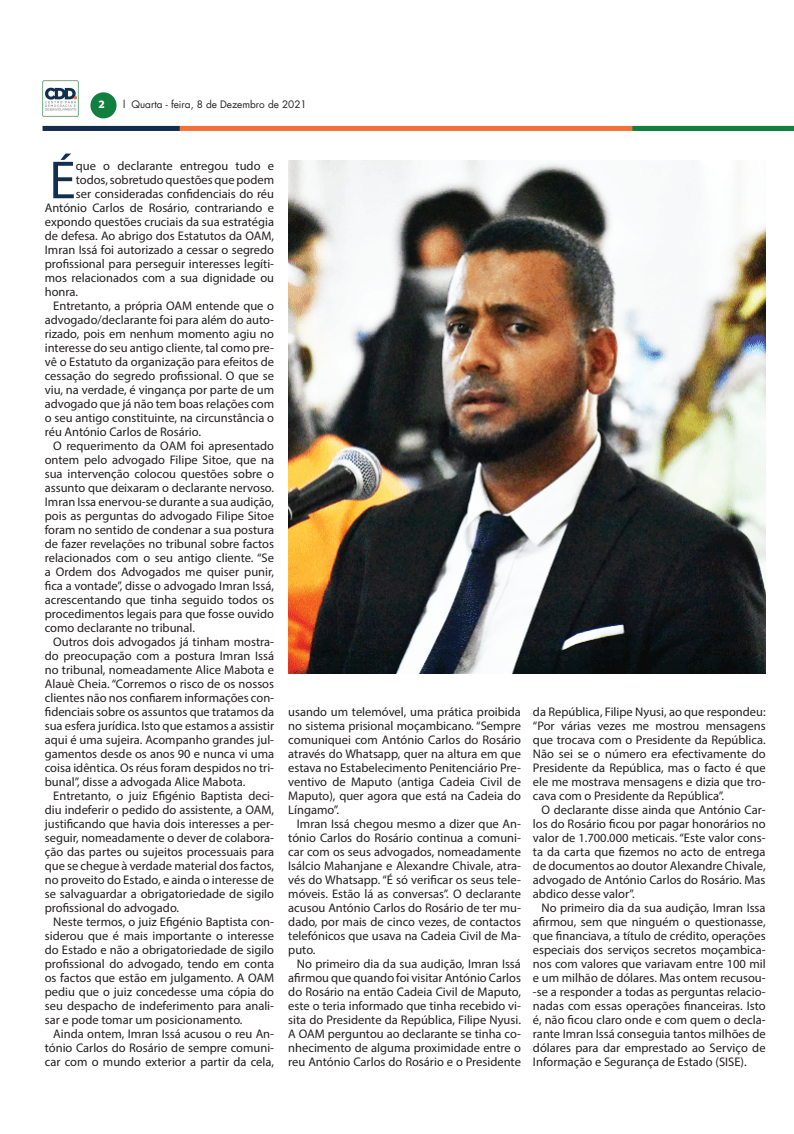
<style>
.page{position:relative;width:794px;height:1134px;background:#fff}
.page>*{position:absolute;margin:0;border:0;box-sizing:border-box;transform-origin:0 0}
.t1{font:54px "Myriad Pro";color:#112f51}
.t2{font:12.5px/14px "Myriad Pro";color:#231f20;text-align:justify}
.t3{font:10px "Futura LT";color:#231f20}
.t4{font:700 10px "Popular";color:#fff}
</style>
<div class="page">
<div style="left:45px;top:126px;width:749px;height:5px;background:#f37138"></div>
<div style="left:632px;top:126px;width:162px;height:5px;background:#107f40"></div>
<div style="left:43px;top:126px;width:137px;height:5px;background:#102e4f"></div>
<div style="left:90px;top:92px;width:27px;height:26px;background:#107f40;border-radius:50%"></div>
<img style="left:43px;top:81px;width:35px;height:35px">
<img style="left:288px;top:161px;width:477px;height:513px">
<p class="t4" style="left:99px;top:98px;width:7px">2</p>
<p class="t3" style="left:123px;top:98px;width:185px">l Quarta - feira, 8 de Dezembro de 2021</p>
<h1 class="t1" style="left:49px;top:147px;width:28px">É</h1>
<p class="t2" style="left:76px;top:159px;width:200px">que o declarante entregou tudo e</p>
<p class="t2" style="left:76px;top:173px;width:200px">todos, sobretudo questões que podem</p>
<p class="t2" style="left:76px;top:187px;width:200px">ser consideradas confidenciais do réu</p>
<p class="t2" style="left:45px;top:201px;width:231px">António Carlos de Rosário, contrariando e</p>
<p class="t2" style="left:45px;top:215px;width:231px">expondo questões cruciais da sua estratégia</p>
<p class="t2" style="left:45px;top:229px;width:231px">de defesa. Ao abrigo dos Estatutos da OAM,</p>
<p class="t2" style="left:45px;top:243px;width:231px">Imran Issá foi autorizado a cessar o segredo</p>
<p class="t2" style="left:45px;top:257px;width:231px">profissional para perseguir interesses legíti-</p>
<p class="t2" style="left:45px;top:271px;width:231px">mos relacionados com a sua dignidade ou</p>
<p class="t2" style="left:45px;top:285px;width:35px">honra.</p>
<p class="t2" style="left:53px;top:299px;width:222px">Entretanto, a própria OAM entende que o</p>
<p class="t2" style="left:45px;top:313px;width:231px">advogado/declarante foi para além do auto-</p>
<p class="t2" style="left:45px;top:327px;width:231px">rizado, pois em nenhum momento agiu no</p>
<p class="t2" style="left:45px;top:341px;width:231px">interesse do seu antigo cliente, tal como pre-</p>
<p class="t2" style="left:45px;top:355px;width:231px">vê o Estatuto da organização para efeitos de</p>
<p class="t2" style="left:45px;top:369px;width:231px">cessação do segredo profissional. O que se</p>
<p class="t2" style="left:45px;top:383px;width:231px">viu, na verdade, é vingança por parte de um</p>
<p class="t2" style="left:45px;top:397px;width:231px">advogado que já não tem boas relações com</p>
<p class="t2" style="left:45px;top:411px;width:231px">o seu antigo constituinte, na circunstância o</p>
<p class="t2" style="left:45px;top:425px;width:158px">réu António Carlos de Rosário.</p>
<p class="t2" style="left:53px;top:439px;width:222px">O requerimento da OAM foi apresentado</p>
<p class="t2" style="left:45px;top:453px;width:231px">ontem pelo advogado Filipe Sitoe, que na</p>
<p class="t2" style="left:45px;top:467px;width:231px">sua intervenção colocou questões sobre o</p>
<p class="t2" style="left:45px;top:481px;width:231px">assunto que deixaram o declarante nervoso.</p>
<p class="t2" style="left:45px;top:495px;width:231px">Imran Issa enervou-se durante a sua audição,</p>
<p class="t2" style="left:45px;top:509px;width:231px">pois as perguntas do advogado Filipe Sitoe</p>
<p class="t2" style="left:45px;top:523px;width:231px">foram no sentido de condenar a sua postura</p>
<p class="t2" style="left:45px;top:537px;width:231px">de fazer revelações no tribunal sobre factos</p>
<p class="t2" style="left:45px;top:551px;width:231px">relacionados com o seu antigo cliente. “Se</p>
<p class="t2" style="left:45px;top:565px;width:231px">a Ordem dos Advogados me quiser punir,</p>
<p class="t2" style="left:45px;top:579px;width:231px">fica a vontade”, disse o advogado Imran Issá,</p>
<p class="t2" style="left:45px;top:593px;width:231px">acrescentando que tinha seguido todos os</p>
<p class="t2" style="left:45px;top:607px;width:231px">procedimentos legais para que fosse ouvido</p>
<p class="t2" style="left:45px;top:621px;width:152px">como declarante no tribunal.</p>
<p class="t2" style="left:53px;top:635px;width:222px">Outros dois advogados já tinham mostra-</p>
<p class="t2" style="left:45px;top:649px;width:231px">do preocupação com a postura Imran Issá</p>
<p class="t2" style="left:45px;top:663px;width:231px">no tribunal, nomeadamente Alice Mabota e</p>
<p class="t2" style="left:45px;top:677px;width:231px">Alauè Cheia. “Corremos o risco de os nossos</p>
<p class="t2" style="left:45px;top:691px;width:231px">clientes não nos confiarem informações con-</p>
<p class="t2" style="left:45px;top:705px;width:231px">fidenciais sobre os assuntos que tratamos da</p>
<p class="t2" style="left:45px;top:719px;width:231px">sua esfera jurídica. Isto que estamos a assistir</p>
<p class="t2" style="left:45px;top:733px;width:231px">aqui é uma sujeira. Acompanho grandes jul-</p>
<p class="t2" style="left:45px;top:747px;width:231px">gamentos desde os anos 90 e nunca vi uma</p>
<p class="t2" style="left:45px;top:761px;width:231px">coisa idêntica. Os réus foram despidos no tri-</p>
<p class="t2" style="left:45px;top:775px;width:202px">bunal”, disse a advogada Alice Mabota.</p>
<p class="t2" style="left:53px;top:789px;width:222px">Entretanto, o juiz Efigénio Baptista deci-</p>
<p class="t2" style="left:45px;top:803px;width:231px">diu indeferir o pedido do assistente, a OAM,</p>
<p class="t2" style="left:45px;top:817px;width:231px">justificando que havia dois interesses a per-</p>
<p class="t2" style="left:45px;top:831px;width:231px">seguir, nomeadamente o dever de colabora-</p>
<p class="t2" style="left:45px;top:845px;width:231px">ção das partes ou sujeitos processuais para</p>
<p class="t2" style="left:45px;top:859px;width:231px">que se chegue à verdade material dos factos,</p>
<p class="t2" style="left:45px;top:873px;width:231px">no proveito do Estado, e ainda o interesse de</p>
<p class="t2" style="left:45px;top:887px;width:231px">se salvaguardar a obrigatoriedade de sigilo</p>
<p class="t2" style="left:45px;top:901px;width:136px">profissional do advogado.</p>
<p class="t2" style="left:53px;top:915px;width:222px">Neste termos, o juiz Efigénio Baptista con-</p>
<p class="t2" style="left:45px;top:929px;width:231px">siderou que é mais importante o interesse</p>
<p class="t2" style="left:45px;top:943px;width:231px">do Estado e não a obrigatoriedade de sigilo</p>
<p class="t2" style="left:45px;top:957px;width:231px">profissional do advogado, tendo em conta</p>
<p class="t2" style="left:45px;top:971px;width:231px">os factos que estão em julgamento. A OAM</p>
<p class="t2" style="left:45px;top:985px;width:231px">pediu que o juiz concedesse uma cópia do</p>
<p class="t2" style="left:45px;top:999px;width:231px">seu despacho de indeferimento para anali-</p>
<p class="t2" style="left:45px;top:1013px;width:199px">sar e pode tomar um posicionamento.</p>
<p class="t2" style="left:53px;top:1027px;width:222px">Ainda ontem, Imran Issá acusou o reu An-</p>
<p class="t2" style="left:45px;top:1041px;width:231px">tónio Carlos do Rosário de sempre comuni-</p>
<p class="t2" style="left:45px;top:1055px;width:231px">car com o mundo exterior a partir da cela,</p>
<p class="t2" style="left:288px;top:705px;width:234px">usando um telemóvel, uma prática proibida no sistema prisional moçambicano. “Sempre comuniquei com António Carlos do Rosário através do Whatsapp, quer na altura em que estava no Estabelecimento Penitenciário Pre&shy;ventivo de Maputo (antiga Cadeia Civil de Maputo), quer agora que está na Cadeia do Língamo”.</p>
<p class="t2" style="left:288px;top:817px;width:234px;text-indent:8px">Imran Issá chegou mesmo a dizer que An&shy;tónio Carlos do Rosário continua a comuni&shy;car com os seus advogados, nomeadamente Isálcio Mahanjane e Alexandre Chivale, atra&shy;vés do Whatsapp. “É só verificar os seus tele&shy;móveis. Estão lá as conversas”. O declarante acusou António Carlos do Rosário de ter mu&shy;dado, por mais de cinco vezes, de contactos telefónicos que usava na Cadeia Civil de Ma&shy;puto.</p>
<p class="t2" style="left:288px;top:957px;width:234px;text-indent:8px">No primeiro dia da sua audição, Imran Issá afirmou que quando foi visitar António Carlos do Rosário na então Cadeia Civil de Maputo, este o teria informado que tinha recebido vi&shy;sita do Presidente da República, Filipe Nyusi.<br>A OAM perguntou ao declarante se tinha co&shy;nhecimento de alguma proximidade entre o reu António Carlos do Rosário e o Presidente</p>
<p class="t2" style="left:533px;top:705px;width:234px">da República, Filipe Nyusi, ao que respondeu: “Por várias vezes me mostrou mensagens que trocava com o Presidente da República.<br>Não sei se o número era efectivamente do Presidente da República, mas o facto é que ele me mostrava mensagens e dizia que tro&shy;cava com o Presidente da República”.</p>
<p class="t2" style="left:533px;top:803px;width:234px;text-indent:9px">O declarante disse ainda que António Car&shy;los do Rosário ficou por pagar honorários no valor de 1.700.000 meticais. “Este valor cons&shy;ta da carta que fizemos no acto de entrega de documentos ao doutor Alexandre Chivale, advogado de António Carlos do Rosário. Mas abdico desse valor”.</p>
<p class="t2" style="left:533px;top:901px;width:234px;text-indent:8px">No primeiro dia da sua audição, Imran Issa afirmou, sem que ninguém o questionasse, que financiava, a título de crédito, operações especiais dos serviços secretos moçambica&shy;nos com valores que variavam entre 100 mil e um milhão de dólares. Mas ontem recusou--se a responder a todas as perguntas relacio&shy;nadas com essas operações financeiras. Isto é, não ficou claro onde e com quem o decla&shy;rante Imran Issá conseguia tantos milhões de dólares para dar emprestado ao Serviço de Informação e Segurança de Estado (SISE).</p>
</div>
